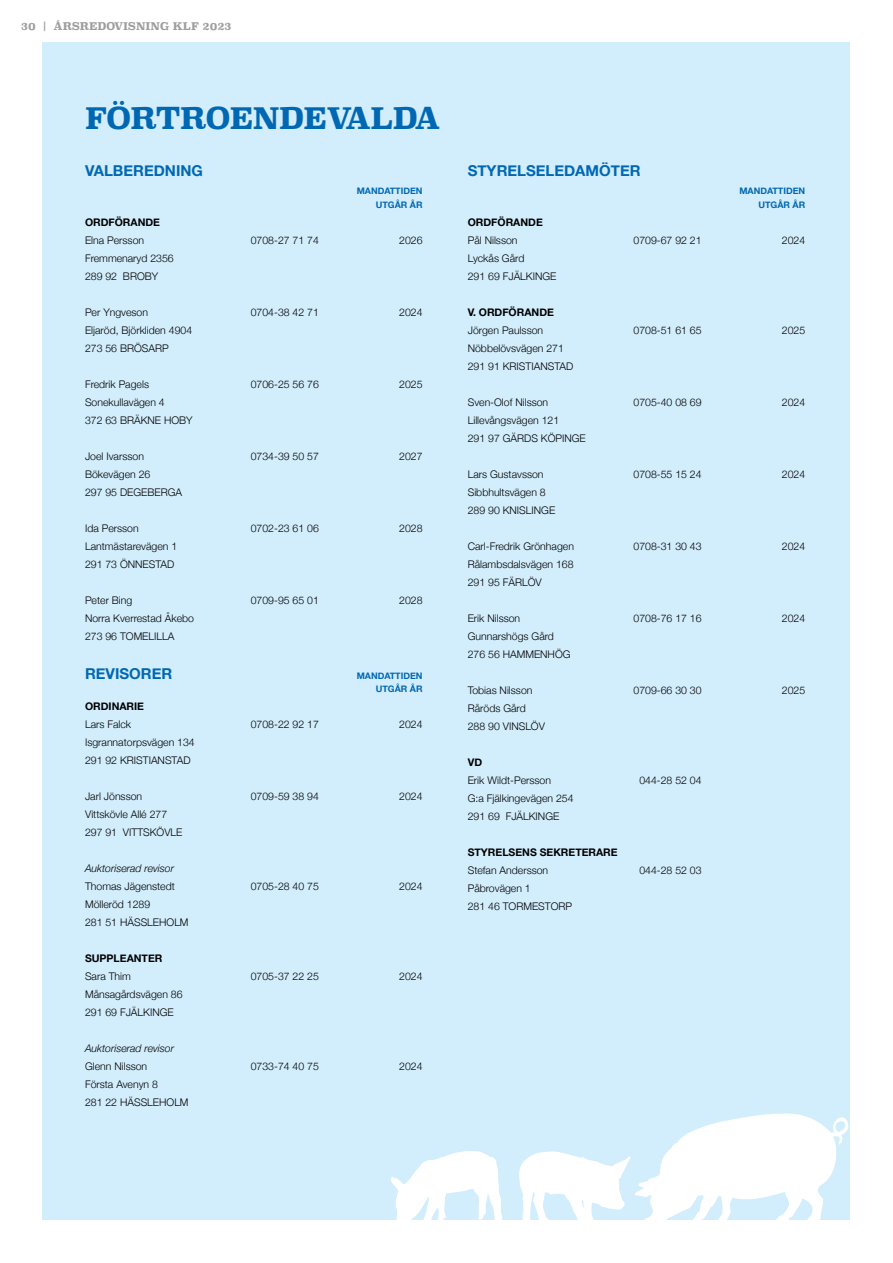
<style>
.page{position:relative;width:893px;height:1263px;background:#fff}
.page>*{position:absolute;margin:0;border:0;box-sizing:border-box;transform-origin:0 0}
.t1{font:700 29.55px "Superclarendon";letter-spacing:-.02em;color:#0068b3}
.t2{font:700 15px "Helvetica Neue";color:#0068b3}
.t3{font:300 10.5px/18px "Helvetica Neue";color:#000}
.t4{font:700 10.5px "Helvetica Neue";color:#000}
.t5{font:italic 300 10.5px "Helvetica Neue";color:#000}
.t6{font:700 10.5px "Superclarendon";color:#9c9d9d}
.t7{font:700 9px/13.5px "Helvetica Neue";color:#0068b3;text-align:right}
</style>
<div class="page">
<div style="left:43px;top:43px;width:807px;height:1177px;background:#d2edfb"></div>
<svg style="left:391px;top:1151px;width:111px;height:69px"></svg>
<svg style="left:519px;top:1113px;width:330px;height:107px"></svg>
<p class="t6" style="left:21px;top:19px;width:212px">30 | ÅRSREDOVISNING KLF 2023</p>
<h1 class="t1" style="left:85px;top:96px;width:357px">FÖRTROENDEVALDA</h1>
<h2 class="t2" style="left:85px;top:159px;width:119px">VALBEREDNING</h2>
<p class="t7" style="left:357px;top:184px;width:67px">MANDATTIDEN<br>UTGÅR ÅR</p>
<p class="t4" style="left:85px;top:214px;width:77px">ORDFÖRANDE</p>
<p class="t3" style="left:85px;top:230px;width:61px">Elna Persson</p>
<p class="t3" style="left:251px;top:230px;width:70px">0708-27 71 74</p>
<p class="t3" style="left:399px;top:230px;width:25px">2026</p>
<p class="t3" style="left:85px;top:248px;width:90px">Fremmenaryd 2356<br>289 92 BROBY</p>
<p class="t3" style="left:85px;top:302px;width:65px">Per Yngveson</p>
<p class="t3" style="left:251px;top:302px;width:70px">0704-38 42 71</p>
<p class="t3" style="left:399px;top:302px;width:25px">2024</p>
<p class="t3" style="left:85px;top:320px;width:109px">Eljaröd, Björkliden 4904<br>273 56 BRÖSARP</p>
<p class="t3" style="left:85px;top:374px;width:65px">Fredrik Pagels</p>
<p class="t3" style="left:251px;top:374px;width:70px">0706-25 56 76</p>
<p class="t3" style="left:399px;top:374px;width:25px">2025</p>
<p class="t3" style="left:85px;top:392px;width:109px">Sonekullavägen 4<br>372 63 BRÄKNE HOBY</p>
<p class="t3" style="left:85px;top:446px;width:60px">Joel Ivarsson</p>
<p class="t3" style="left:251px;top:446px;width:70px">0734-39 50 57</p>
<p class="t3" style="left:399px;top:446px;width:25px">2027</p>
<p class="t3" style="left:85px;top:464px;width:99px">Bökevägen 26<br>297 95 DEGEBERGA</p>
<p class="t3" style="left:85px;top:518px;width:55px">Ida Persson</p>
<p class="t3" style="left:251px;top:518px;width:70px">0702-23 61 06</p>
<p class="t3" style="left:399px;top:518px;width:25px">2028</p>
<p class="t3" style="left:85px;top:536px;width:94px">Lantmästarevägen 1<br>291 73 ÖNNESTAD</p>
<p class="t3" style="left:85px;top:590px;width:49px">Peter Bing</p>
<p class="t3" style="left:251px;top:590px;width:70px">0709-95 65 01</p>
<p class="t3" style="left:399px;top:590px;width:25px">2028</p>
<p class="t3" style="left:85px;top:608px;width:110px">Norra Kverrestad Åkebo<br>273 96 TOMELILLA</p>
<h2 class="t2" style="left:85px;top:662px;width:89px">REVISORER</h2>
<p class="t7" style="left:357px;top:669px;width:67px">MANDATTIDEN<br>UTGÅR ÅR</p>
<p class="t4" style="left:85px;top:698px;width:61px">ORDINARIE</p>
<p class="t3" style="left:85px;top:715px;width:48px">Lars Falck</p>
<p class="t3" style="left:251px;top:715px;width:70px">0708-22 92 17</p>
<p class="t3" style="left:399px;top:715px;width:25px">2024</p>
<p class="t3" style="left:85px;top:733px;width:111px">Isgrannatorpsvägen 134<br>291 92 KRISTIANSTAD</p>
<p class="t3" style="left:85px;top:787px;width:59px">Jarl Jönsson</p>
<p class="t3" style="left:251px;top:787px;width:70px">0709-59 38 94</p>
<p class="t3" style="left:399px;top:787px;width:25px">2024</p>
<p class="t3" style="left:85px;top:805px;width:99px">Vittskövle Allé 277<br>297 91 VITTSKÖVLE</p>
<p class="t5" style="left:85px;top:860px;width:91px">Auktoriserad revisor</p>
<p class="t3" style="left:85px;top:877px;width:91px">Thomas Jägenstedt</p>
<p class="t3" style="left:251px;top:877px;width:70px">0705-28 40 75</p>
<p class="t3" style="left:399px;top:877px;width:25px">2024</p>
<p class="t3" style="left:85px;top:895px;width:105px">Mölleröd 1289<br>281 51 HÄSSLEHOLM</p>
<p class="t4" style="left:85px;top:950px;width:79px">SUPPLEANTER</p>
<p class="t3" style="left:85px;top:967px;width:47px">Sara Thim</p>
<p class="t3" style="left:251px;top:967px;width:70px">0705-37 22 25</p>
<p class="t3" style="left:399px;top:967px;width:25px">2024</p>
<p class="t3" style="left:85px;top:985px;width:99px">Månsagårdsvägen 86<br>291 69 FJÄLKINGE</p>
<p class="t5" style="left:85px;top:1040px;width:91px">Auktoriserad revisor</p>
<p class="t3" style="left:85px;top:1057px;width:64px">Glenn Nilsson</p>
<p class="t3" style="left:251px;top:1057px;width:70px">0733-74 40 75</p>
<p class="t3" style="left:399px;top:1057px;width:25px">2024</p>
<p class="t3" style="left:85px;top:1075px;width:105px">Första Avenyn 8<br>281 22 HÄSSLEHOLM</p>
<h2 class="t2" style="left:468px;top:159px;width:174px">STYRELSELEDAMÖTER</h2>
<p class="t7" style="left:739px;top:184px;width:67px">MANDATTIDEN<br>UTGÅR ÅR</p>
<p class="t4" style="left:468px;top:214px;width:77px">ORDFÖRANDE</p>
<p class="t3" style="left:468px;top:230px;width:51px">Pål Nilsson</p>
<p class="t3" style="left:633px;top:230px;width:70px">0709-67 92 21</p>
<p class="t3" style="left:782px;top:230px;width:25px">2024</p>
<p class="t3" style="left:468px;top:248px;width:90px">Lyckås Gård<br>291 69 FJÄLKINGE</p>
<p class="t4" style="left:468px;top:304px;width:88px">V. ORDFÖRANDE</p>
<p class="t3" style="left:468px;top:320px;width:77px">Jörgen Paulsson</p>
<p class="t3" style="left:633px;top:320px;width:70px">0708-51 61 65</p>
<p class="t3" style="left:782px;top:320px;width:25px">2025</p>
<p class="t3" style="left:468px;top:338px;width:107px">Nöbbelövsvägen 271<br>291 91 KRISTIANSTAD</p>
<p class="t3" style="left:468px;top:392px;width:82px">Sven-Olof Nilsson</p>
<p class="t3" style="left:633px;top:392px;width:70px">0705-40 08 69</p>
<p class="t3" style="left:782px;top:392px;width:25px">2024</p>
<p class="t3" style="left:468px;top:410px;width:120px">Lillevångsvägen 121<br>291 97 GÄRDS KÖPINGE</p>
<p class="t3" style="left:468px;top:464px;width:77px">Lars Gustavsson</p>
<p class="t3" style="left:633px;top:464px;width:70px">0708-55 15 24</p>
<p class="t3" style="left:782px;top:464px;width:25px">2024</p>
<p class="t3" style="left:468px;top:482px;width:89px">Sibbhultsvägen 8<br>289 90 KNISLINGE</p>
<p class="t3" style="left:468px;top:536px;width:108px">Carl-Fredrik Grönhagen</p>
<p class="t3" style="left:633px;top:536px;width:70px">0708-31 30 43</p>
<p class="t3" style="left:782px;top:536px;width:25px">2024</p>
<p class="t3" style="left:468px;top:554px;width:107px">Rålambsdalsvägen 168<br>291 95 FÄRLÖV</p>
<p class="t3" style="left:468px;top:608px;width:54px">Erik Nilsson</p>
<p class="t3" style="left:633px;top:608px;width:70px">0708-76 17 16</p>
<p class="t3" style="left:782px;top:608px;width:25px">2024</p>
<p class="t3" style="left:468px;top:626px;width:104px">Gunnarshögs Gård<br>276 56 HAMMENHÖG</p>
<p class="t3" style="left:468px;top:680px;width:66px">Tobias Nilsson</p>
<p class="t3" style="left:633px;top:680px;width:70px">0709-66 30 30</p>
<p class="t3" style="left:782px;top:680px;width:25px">2025</p>
<p class="t3" style="left:468px;top:698px;width:79px">Råröds Gård<br>288 90 VINSLÖV</p>
<p class="t4" style="left:468px;top:754px;width:16px">VD</p>
<p class="t3" style="left:468px;top:770px;width:85px">Erik Wildt-Persson</p>
<p class="t3" style="left:639px;top:770px;width:64px">044-28 52 04</p>
<p class="t3" style="left:468px;top:788px;width:107px">G:a Fjälkingevägen 254<br>291 69 FJÄLKINGE</p>
<p class="t4" style="left:468px;top:844px;width:151px">STYRELSENS SEKRETERARE</p>
<p class="t3" style="left:468px;top:860px;width:82px">Stefan Andersson</p>
<p class="t3" style="left:639px;top:860px;width:64px">044-28 52 03</p>
<p class="t3" style="left:468px;top:878px;width:106px">Påbrovägen 1<br>281 46 TORMESTORP</p>
</div>
